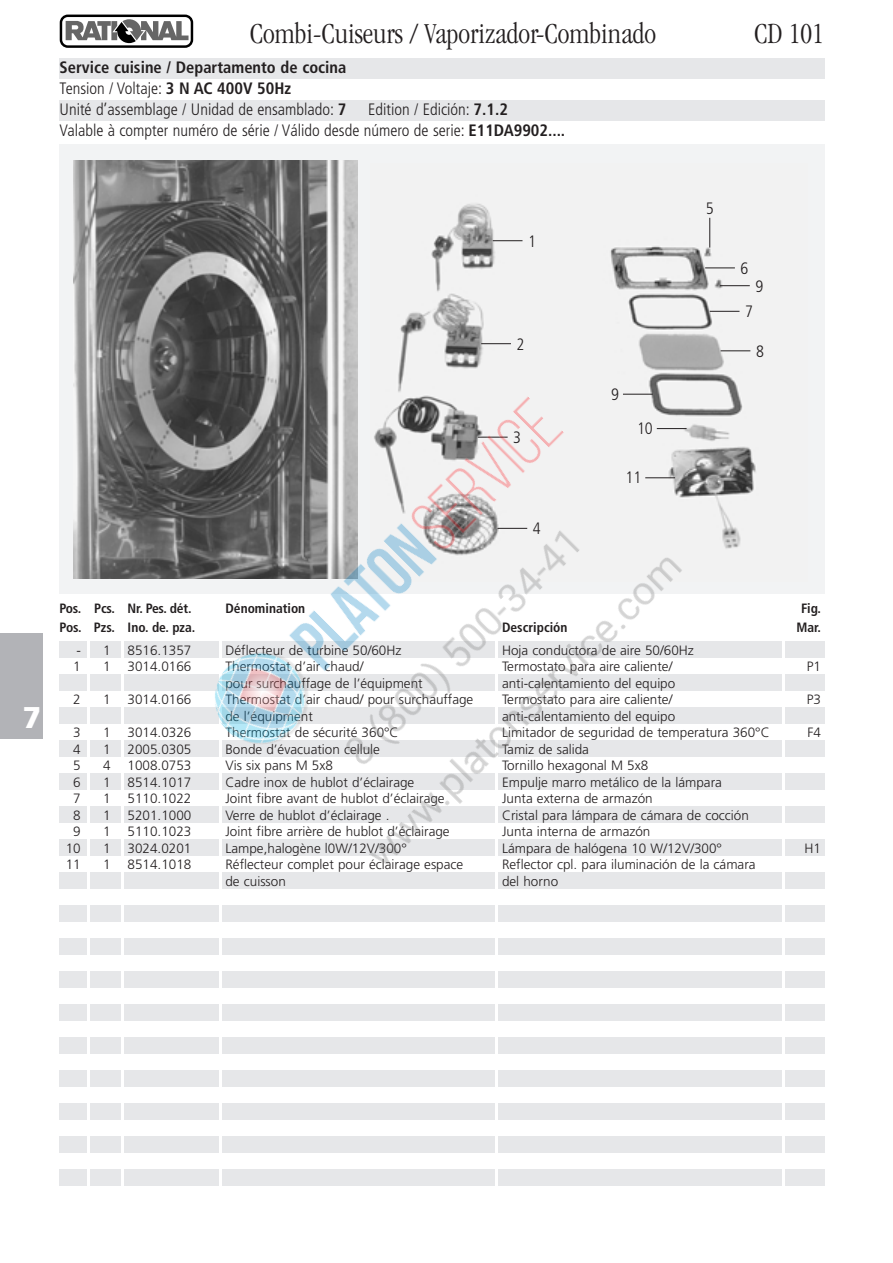
<style>
.page{position:relative;width:893px;height:1263px;background:#fff}
.page>*{position:absolute;margin:0;border:0;box-sizing:border-box;transform-origin:0 0}
.t1{font:300 condensed 30px "Garamond";color:#231f20}
.t2{font:900 30px "Frutiger";color:#fff}
.t3{font:300 condensed 16.5px/20.9px "Frutiger";color:#231f20}
.t4{font:300 13.5px/16.5px "Frutiger";color:#231f20}
.t5{font:700 condensed 13.5px "Frutiger";color:#231f20}
.s1{font-weight:700}
</style>
<div class="page">
<div style="left:60px;top:641px;width:765px;height:16px;background:#e6e7e9"></div>
<div style="left:60px;top:674px;width:765px;height:16px;background:#e6e7e9"></div>
<div style="left:60px;top:707px;width:765px;height:16px;background:#e6e7e9"></div>
<div style="left:60px;top:740px;width:765px;height:16px;background:#e6e7e9"></div>
<div style="left:60px;top:773px;width:765px;height:16px;background:#e6e7e9"></div>
<div style="left:60px;top:806px;width:765px;height:16px;background:#e6e7e9"></div>
<div style="left:60px;top:839px;width:765px;height:16px;background:#e6e7e9"></div>
<div style="left:60px;top:872px;width:765px;height:16px;background:#e6e7e9"></div>
<div style="left:60px;top:905px;width:765px;height:16px;background:#e6e7e9"></div>
<div style="left:60px;top:938px;width:765px;height:16px;background:#e6e7e9"></div>
<div style="left:60px;top:971px;width:765px;height:16px;background:#e6e7e9"></div>
<div style="left:60px;top:1004px;width:765px;height:16px;background:#e6e7e9"></div>
<div style="left:60px;top:1037px;width:765px;height:16px;background:#e6e7e9"></div>
<div style="left:60px;top:1070px;width:765px;height:16px;background:#e6e7e9"></div>
<div style="left:60px;top:1103px;width:765px;height:16px;background:#e6e7e9"></div>
<div style="left:60px;top:1136px;width:765px;height:16px;background:#e6e7e9"></div>
<div style="left:60px;top:1169px;width:765px;height:16px;background:#e6e7e9"></div>
<div style="left:60px;top:144px;width:765px;height:450px;background:#f2f3f4"></div>
<div style="left:60px;top:58px;width:765px;height:21px;background:#e6e7e9"></div>
<div style="left:60px;top:100px;width:765px;height:21px;background:#e6e7e9"></div>
<div style="left:60px;top:15px;width:133px;height:33px;border:2px solid #000;border-radius:7px"></div>
<svg style="left:66px;top:19px;width:122px;height:24px"></svg>
<div style="left:0;top:633px;width:43px;height:105px;background:#b2b3b7"></div>
<hr style="left:87px;top:640px;width:2px;height:567px;background:#fff">
<hr style="left:782px;top:631px;width:2px;height:567px;background:#fff">
<hr style="left:219px;top:640px;width:2px;height:567px;background:#fff">
<hr style="left:495px;top:640px;width:2px;height:567px;background:#fff">
<hr style="left:121px;top:640px;width:2px;height:567px;background:#fff">
<img style="left:74px;top:160px;width:283px;height:419px">
<img style="left:399px;top:203px;width:357px;height:346px">
<hr style="left:492px;top:240px;width:30px;height:1px;background:#231f20">
<hr style="left:481px;top:343px;width:30px;height:1px;background:#231f20">
<hr style="left:705px;top:268px;width:30px;height:1px;background:#231f20">
<svg style="left:720px;top:285px;width:29px;height:1px"></svg>
<hr style="left:709px;top:311px;width:30px;height:1px;background:#231f20">
<hr style="left:720px;top:351px;width:30px;height:1px;background:#231f20">
<hr style="left:709px;top:218px;width:1px;height:30px;background:#231f20">
<img style="left:179px;top:364px;width:535px;height:525px">
<h1 class="t1" style="left:250px;top:22px;width:408px">Combi-Cuiseurs / Vaporizador-Combinado</h1>
<p class="t3" style="left:60px;top:59px;width:288px"><span class="s1">Service cuisine / Departamento de cocina<br></span>Tension / Voltaje: <span class="s1">3 N AC 400V 50Hz<br></span>Unité d’assemblage / Unidad de ensamblado: <span class="s1">7</span></p>
<p class="t3" style="left:60px;top:100px;width:507px;text-indent:309px">Edition / Edición: <span class="s1">7.1.2<br></span>Valable à compter numéro de série / Válido desde número de serie: <span class="s1">E11DA9902....</span></p>
<p class="t3" style="left:528px;top:232px;width:9px">1</p>
<p class="t3" style="left:516px;top:335px;width:9px">2</p>
<p class="t3" style="left:513px;top:428px;width:9px">3</p>
<p class="t3" style="left:533px;top:520px;width:9px">4</p>
<p class="t3" style="left:611px;top:385px;width:9px">9</p>
<p class="t3" style="left:637px;top:419px;width:17px">10</p>
<p class="t3" style="left:625px;top:469px;width:17px">11</p>
<h1 class="t1" style="left:754px;top:22px;width:71px">CD 101</h1>
<p class="t3" style="left:706px;top:199px;width:9px">5</p>
<p class="t3" style="left:740px;top:259px;width:9px">6</p>
<p class="t3" style="left:755px;top:277px;width:9px">9</p>
<p class="t3" style="left:745px;top:302px;width:9px">7</p>
<p class="t3" style="left:756px;top:342px;width:9px">8</p>
<h1 class="t2" style="left:23px;top:705px;width:20px">7</h1>
<p class="t5" style="left:60px;top:603px;width:133px">Pos. Pcs. Nr. Pes. dét.</p>
<p class="t5" style="left:225px;top:603px;width:81px">Dénomination</p>
<p class="t5" style="left:801px;top:603px;width:22px">Fig.</p>
<p class="t5" style="left:60px;top:622px;width:137px">Pos. Pzs. Ino. de. pza.</p>
<p class="t5" style="left:502px;top:622px;width:67px">Descripción</p>
<p class="t5" style="left:796px;top:622px;width:26px">Mar.</p>
<p class="t4" style="left:73px;top:643px;width:39px">- 1<br>1</p>
<p class="t4" style="left:103px;top:659px;width:9px">1</p>
<p class="t4" style="left:73px;top:692px;width:9px">2</p>
<p class="t4" style="left:103px;top:692px;width:9px">1</p>
<p class="t4" style="left:73px;top:725px;width:9px">3</p>
<p class="t4" style="left:103px;top:725px;width:9px">1</p>
<p class="t4" style="left:73px;top:742px;width:9px">4</p>
<p class="t4" style="left:103px;top:742px;width:9px">1</p>
<p class="t4" style="left:73px;top:758px;width:9px">5</p>
<p class="t4" style="left:103px;top:758px;width:9px">4</p>
<p class="t4" style="left:73px;top:775px;width:9px">6</p>
<p class="t4" style="left:103px;top:775px;width:9px">1</p>
<p class="t4" style="left:73px;top:791px;width:9px">7</p>
<p class="t4" style="left:103px;top:791px;width:9px">1</p>
<p class="t4" style="left:73px;top:808px;width:9px">8</p>
<p class="t4" style="left:103px;top:808px;width:9px">1</p>
<p class="t4" style="left:73px;top:824px;width:9px">9</p>
<p class="t4" style="left:103px;top:824px;width:9px">1</p>
<p class="t4" style="left:66px;top:841px;width:17px">10</p>
<p class="t4" style="left:103px;top:841px;width:9px">1</p>
<p class="t4" style="left:66px;top:857px;width:17px">11</p>
<p class="t4" style="left:103px;top:857px;width:9px">1</p>
<p class="t4" style="left:128px;top:643px;width:65px">8516.1357</p>
<p class="t4" style="left:225px;top:643px;width:177px">Déflecteur de turbine 50/60Hz</p>
<p class="t4" style="left:502px;top:643px;width:193px">Hoja conductora de aire 50/60Hz</p>
<p class="t4" style="left:128px;top:659px;width:65px">3014.0166</p>
<p class="t4" style="left:225px;top:659px;width:139px">Thermostat d’air chaud/</p>
<p class="t4" style="left:502px;top:659px;width:172px">Termostato para aire caliente/</p>
<p class="t4" style="left:225px;top:676px;width:199px">pour surchauffage de l’équipment</p>
<p class="t4" style="left:502px;top:676px;width:175px">anti-calentamiento del equipo</p>
<p class="t4" style="left:128px;top:692px;width:65px">3014.0166</p>
<p class="t4" style="left:225px;top:692px;width:249px">Thermostat d’air chaud/ pour surchauffage</p>
<p class="t4" style="left:502px;top:692px;width:172px">Termostato para aire caliente/</p>
<p class="t4" style="left:225px;top:709px;width:89px">de l’équipment</p>
<p class="t4" style="left:502px;top:709px;width:175px">anti-calentamiento del equipo</p>
<p class="t4" style="left:128px;top:725px;width:65px">3014.0326</p>
<p class="t4" style="left:225px;top:725px;width:175px">Thermostat de sécurité 360°C</p>
<p class="t4" style="left:502px;top:725px;width:269px">Limitador de seguridad de temperatura 360°C</p>
<p class="t4" style="left:128px;top:742px;width:65px">2005.0305</p>
<p class="t4" style="left:225px;top:742px;width:156px">Bonde d’évacuation cellule</p>
<p class="t4" style="left:502px;top:742px;width:88px">Tamiz de salida</p>
<p class="t4" style="left:128px;top:758px;width:65px">1008.0753</p>
<p class="t4" style="left:225px;top:758px;width:109px">Vis six pans M 5x8</p>
<p class="t4" style="left:502px;top:758px;width:148px">Tornillo hexagonal M 5x8</p>
<p class="t4" style="left:128px;top:775px;width:65px">8514.1017</p>
<p class="t4" style="left:225px;top:775px;width:190px">Cadre inox de hublot d’éclairage</p>
<p class="t4" style="left:502px;top:775px;width:221px">Empulje marro metálico de la lámpara</p>
<p class="t4" style="left:128px;top:791px;width:65px">5110.1022</p>
<p class="t4" style="left:225px;top:791px;width:221px">Joint fibre avant de hublot d’éclairage</p>
<p class="t4" style="left:502px;top:791px;width:152px">Junta externa de armazón</p>
<p class="t4" style="left:128px;top:808px;width:65px">5201.1000</p>
<p class="t4" style="left:225px;top:808px;width:166px">Verre de hublot d’éclairage .</p>
<p class="t4" style="left:502px;top:808px;width:248px">Cristal para lámpara de cámara de cocción</p>
<p class="t4" style="left:128px;top:824px;width:65px">5110.1023</p>
<p class="t4" style="left:225px;top:824px;width:226px">Joint fibre arrière de hublot d’éclairage</p>
<p class="t4" style="left:502px;top:824px;width:150px">Junta interna de armazón</p>
<p class="t4" style="left:128px;top:841px;width:65px">3024.0201</p>
<p class="t4" style="left:225px;top:841px;width:183px">Lampe,halogène l0W/12V/300°</p>
<p class="t4" style="left:502px;top:841px;width:221px">Lámpara de halógena 10 W/12V/300°</p>
<p class="t4" style="left:128px;top:857px;width:65px">8514.1018</p>
<p class="t4" style="left:225px;top:857px;width:239px">Réflecteur complet pour éclairage espace</p>
<p class="t4" style="left:502px;top:857px;width:255px">Reflector cpl. para iluminación de la cámara</p>
<p class="t4" style="left:225px;top:874px;width:62px">de cuisson</p>
<p class="t4" style="left:502px;top:874px;width:58px">del horno</p>
<p class="t4" style="left:806px;top:659px;width:16px">P1</p>
<p class="t4" style="left:806px;top:692px;width:16px">P3</p>
<p class="t4" style="left:807px;top:725px;width:15px">F4</p>
<p class="t4" style="left:804px;top:841px;width:18px">H1</p>
</div>
